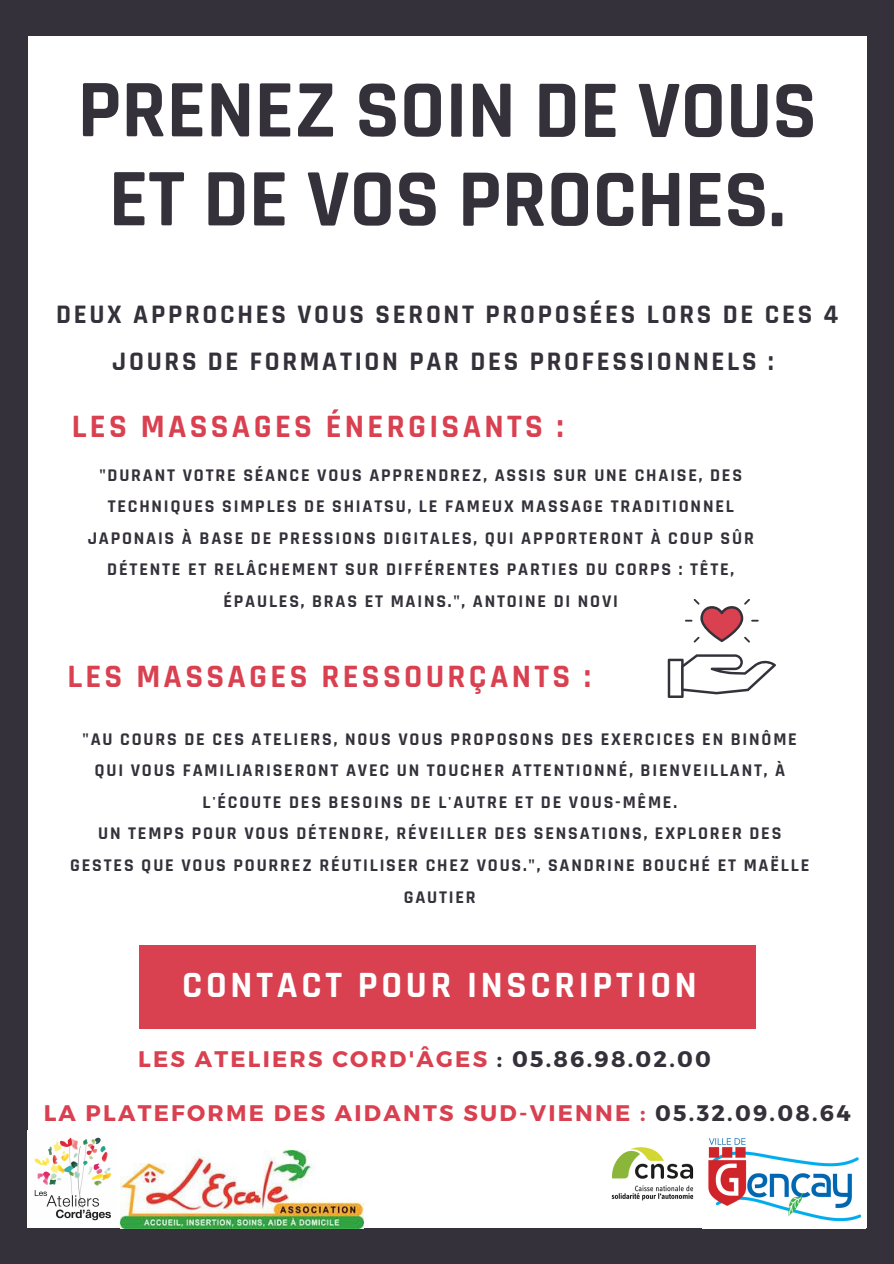
<style>
.page{position:relative;width:894px;height:1264px;background:#fff}
.page>*{position:absolute;margin:0;border:0;box-sizing:border-box;transform-origin:0 0}
.t1{font:700 82.5px/88.9px "Rajdhani";color:#34313a;text-align:center}
.t2{font:700 37.5px "Rajdhani";letter-spacing:.1em;color:#fff}
.t3{font:700 33px "Rajdhani";letter-spacing:.1em;color:#d94050}
.t4{font:700 27px/47.2px "Rajdhani";letter-spacing:.1em;color:#34313a;text-align:center}
.t5{font:700 22.5px "Montserrat";letter-spacing:.1em;color:#d94050}
.t6{font:700 18px/31.5px "Rajdhani";letter-spacing:.1em;color:#34313a;text-align:center}
.s1{color:#34313a}
</style>
<div class="page">
<div style="left:0;top:0;width:893px;height:1263px;background:#34313a"></div>
<div style="left:28px;top:36px;width:838px;height:1191px;background:#fff"></div>
<svg style="left:667px;top:654px;width:108px;height:44px"></svg>
<svg style="left:685px;top:599px;width:73px;height:43px"></svg>
<div style="left:139px;top:945px;width:616px;height:83px;background:#d94050"></div>
<img style="left:611px;top:1147px;width:83px;height:54px">
<img style="left:34px;top:1137px;width:78px;height:84px">
<img style="left:708px;top:1138px;width:154px;height:84px">
<img style="left:120px;top:1150px;width:243px;height:78px">
<p class="t1" style="left:77px;top:68px;width:740px">PRENEZ SOIN DE VOUS<br>ET DE VOS PROCHES.</p>
<p class="t4" style="left:56px;top:291px;width:783px">DEUX APPROCHES VOUS SERONT PROPOSÉES LORS DE CES 4<br>JOURS DE FORMATION PAR DES PROFESSIONNELS :</p>
<p class="t3" style="left:72px;top:407px;width:493px">LES MASSAGES ÉNERGISANTS :</p>
<p class="t6" style="left:88px;top:459px;width:667px">"DURANT VOTRE SÉANCE VOUS APPRENDREZ, ASSIS SUR UNE CHAISE, DES TECHNIQUES SIMPLES DE SHIATSU, LE FAMEUX MASSAGE TRADITIONNEL JAPONAIS À BASE DE PRESSIONS DIGITALES, QUI APPORTERONT À COUP SÛR DÉTENTE ET RELÂCHEMENT SUR DIFFÉRENTES PARTIES DU CORPS : TÊTE, ÉPAULES, BRAS ET MAINS.", ANTOINE DI NOVI</p>
<p class="t3" style="left:67px;top:656px;width:524px">LES MASSAGES RESSOURÇANTS :</p>
<p class="t6" style="left:83px;top:723px;width:715px">"AU COURS DE CES ATELIERS, NOUS VOUS PROPOSONS DES EXERCICES EN BINÔME<br>QUI VOUS FAMILIARISERONT AVEC UN TOUCHER ATTENTIONNÉ, BIENVEILLANT, À<br>L'ÉCOUTE DES BESOINS DE L'AUTRE ET DE VOUS-MÊME.</p>
<p class="t6" style="left:70px;top:818px;width:740px">UN TEMPS POUR VOUS DÉTENDRE, RÉVEILLER DES SENSATIONS, EXPLORER DES<br>GESTES QUE VOUS POURREZ RÉUTILISER CHEZ VOUS.", SANDRINE BOUCHÉ ET MAËLLE<br>GAUTIER</p>
<p class="t2" style="left:182px;top:962px;width:516px">CONTACT POUR INSCRIPTION</p>
<p class="t5" style="left:138px;top:1044px;width:574px">LES ATELIERS CORD'ÂGES <span class="s1">: 05.86.98.02.00</span></p>
<p class="t5" style="left:44px;top:1098px;width:808px">LA PLATEFORME DES AIDANTS SUD-VIENNE : <span class="s1">05.32.09.08.64</span></p>
</div>
